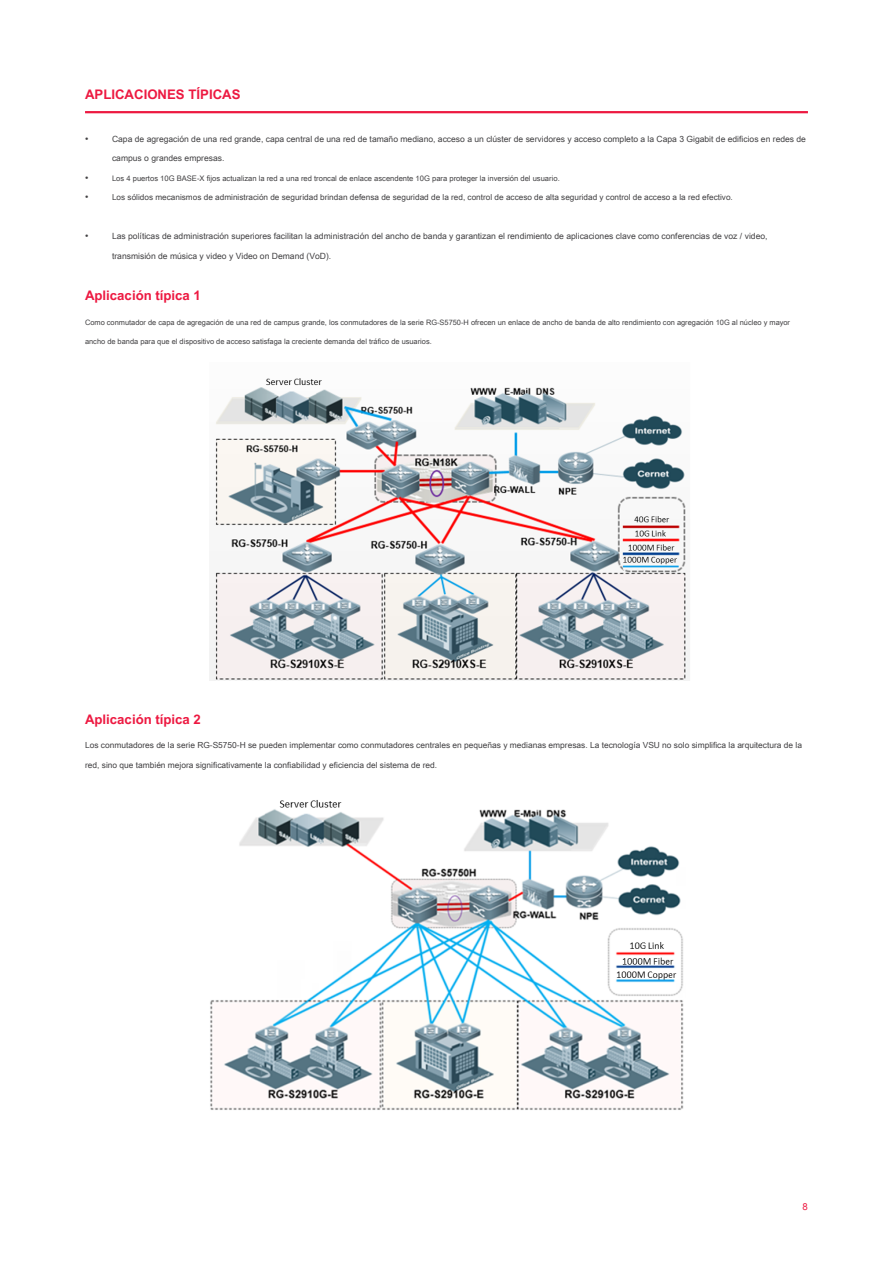
<style>
.page{position:relative;width:893px;height:1263px;background:#fff}
.page>*{position:absolute;margin:0;border:0;box-sizing:border-box;transform-origin:0 0}
.t1{font:700 13.2px "Arial Unicode MS";color:#ed1941}
.t2{font:9.6px/19.5px "Arial Unicode MS";color:#414042}
.t3{font:9.6px "Arial Unicode MS";color:#ed1941}
.t4{font:8.55px "Arial Unicode MS";color:#414042}
.t5{font:8.4px "Arial Unicode MS";color:#414042}
.t6{font:8.25px "Arial Unicode MS";color:#414042}
.t7{font:7.65px "Arial Unicode MS";color:#414042}
.t8{font:7.5px "Arial Unicode MS";color:#414042}
</style>
<div class="page">
<hr style="left:85px;top:111px;width:723px;height:2px;background:#ed1941">
<img style="left:210px;top:378px;width:480px;height:303px">
<img style="left:210px;top:800px;width:474px;height:310px">
<h1 class="t1" style="left:85px;top:85px;width:157px">APLICACIONES TÍPICAS</h1>
<p class="t2" style="left:85px;top:128px;width:5px">•</p>
<p class="t4" style="left:112px;top:132px;width:695px">Capa de agregación de una red grande, capa central de una red de tamaño mediano, acceso a un clúster de servidores y acceso completo a la Capa 3 Gigabit de edificios en redes de</p>
<p class="t4" style="left:112px;top:152px;width:114px">campus o grandes empresas.</p>
<p class="t7" style="left:112px;top:172px;width:449px">Los 4 puertos 10G BASE-X fijos actualizan la red a una red troncal de enlace ascendente 10G para proteger la inversión del usuario.</p>
<p class="t6" style="left:112px;top:191px;width:622px">Los sólidos mecanismos de administración de seguridad brindan defensa de seguridad de la red, control de acceso de alta seguridad y control de acceso a la red efectivo.</p>
<p class="t4" style="left:112px;top:230px;width:657px">Las políticas de administración superiores facilitan la administración del ancho de banda y garantizan el rendimiento de aplicaciones clave como conferencias de voz / video,</p>
<p class="t4" style="left:112px;top:249px;width:221px">transmisión de música y video y Video on Demand (VoD).</p>
<p class="t2" style="left:85px;top:167px;width:5px">• •</p>
<p class="t2" style="left:85px;top:225px;width:5px">•</p>
<h1 class="t1" style="left:85px;top:286px;width:117px">Aplicación típica 1</h1>
<p class="t8" style="left:85px;top:317px;width:707px">Como conmutador de capa de agregación de una red de campus grande, los conmutadores de la serie RG-S5750-H ofrecen un enlace de ancho de banda de alto rendimiento con agregación 10G al núcleo y mayor</p>
<p class="t8" style="left:85px;top:336px;width:348px">ancho de banda para que el dispositivo de acceso satisfaga la creciente demanda del tráfico de usuarios.</p>
<h1 class="t1" style="left:85px;top:710px;width:117px">Aplicación típica 2</h1>
<p class="t5" style="left:85px;top:739px;width:718px">Los conmutadores de la serie RG-S5750-H se pueden implementar como conmutadores centrales en pequeñas y medianas empresas. La tecnología VSU no solo simplifica la arquitectura de la</p>
<p class="t5" style="left:85px;top:759px;width:354px">red, sino que también mejora significativamente la confiabilidad y eficiencia del sistema de red.</p>
<p class="t3" style="left:802px;top:1199px;width:7px">8</p>
</div>
